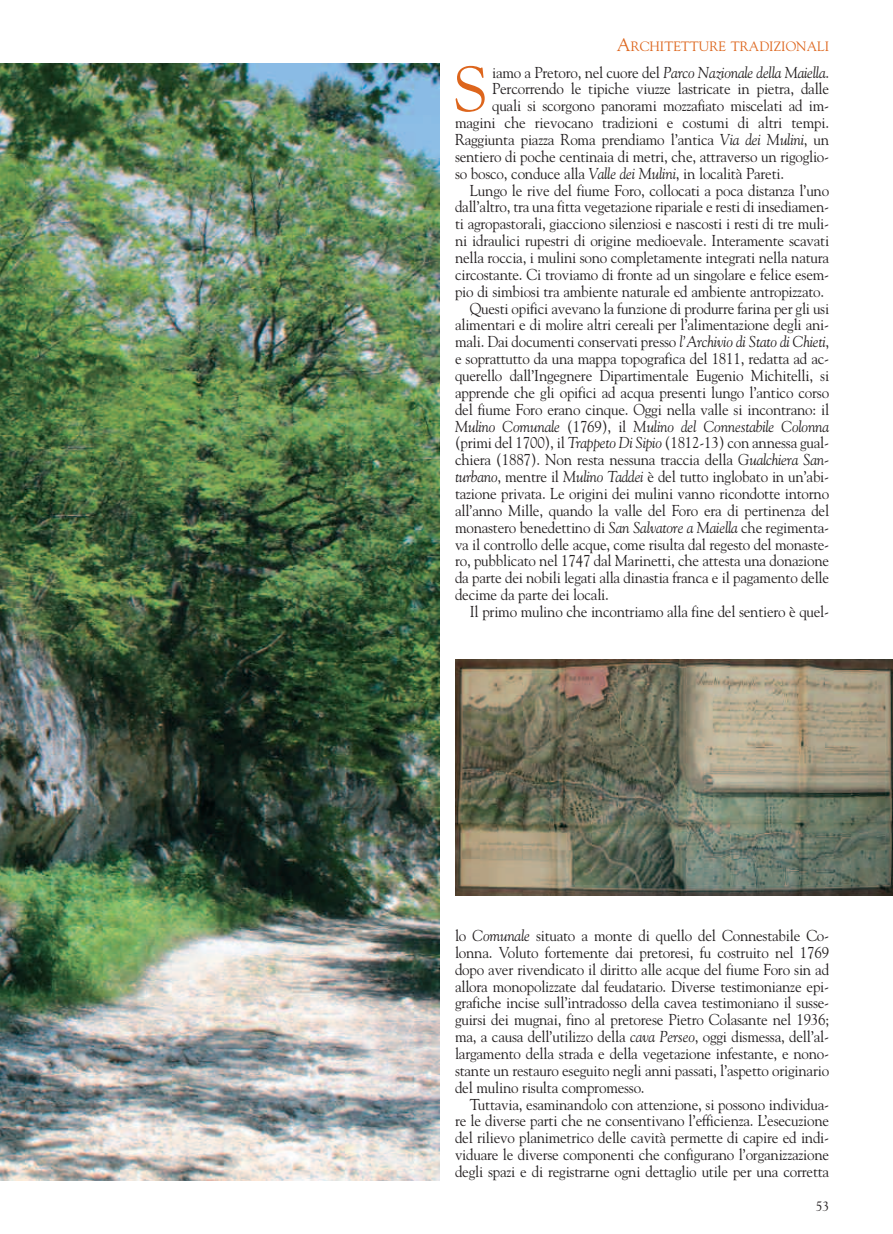
<style>
.page{position:relative;width:893px;height:1234px;background:#fff}
.page>*{position:absolute;margin:0;border:0;box-sizing:border-box;transform-origin:0 0}
.t1{font:63.6px "Goudy";color:#dd651c;scale:.95 1}
.t2{font:15.75px/16.8px "Goudy";letter-spacing:-.015em;color:#231f20;text-align:justify;scale:.95 1}
.t3{font:italic 15.75px "Goudy";letter-spacing:-.015em;color:#231f20;scale:.95 1}
.t4{font:13.5px "Goudy";color:#dd651c}
.t5{font:13.5px "Goudy";color:#231f20}
.s1{font-size:18px}
.s2{font-style:normal}
.s3{font-style:italic}
</style>
<div class="page">
<img style="left:0;top:64px;width:439px;height:1115px">
<img style="left:455px;top:659px;width:438px;height:236px">
<p class="t4" style="left:617px;top:38px;width:214px"><span class="s1">A</span>RCHITETTURE TRADIZIONALI</p>
<h1 class="t1" style="left:454px;top:52px;width:37px">S</h1>
<p class="t3" style="left:492px;top:63px;width:356px"><span class="s2">iamo a Pretoro, nel cuore del</span> Parco Nazionale della Maiella<span class="s2">.</span></p>
<p class="t2" style="left:492px;top:80px;width:356px">Percorrendo le tipiche viuzze lastricate in pietra, dalle</p>
<p class="t2" style="left:492px;top:97px;width:356px">quali si scorgono panorami mozzafiato miscelati ad im-</p>
<p class="t2" style="left:455px;top:114px;width:395px">magini che rievocano tradizioni e costumi di altri tempi.</p>
<p class="t2" style="left:455px;top:131px;width:395px">Raggiunta piazza Roma prendiamo l’antica <span class="s3">Via dei Mulini</span>, un</p>
<p class="t2" style="left:455px;top:148px;width:395px">sentiero di poche centinaia di metri, che, attraverso un rigoglio-</p>
<p class="t2" style="left:455px;top:165px;width:348px">so bosco, conduce alla <span class="s3">Valle dei Mulini</span>, in località Pareti.</p>
<p class="t2" style="left:470px;top:182px;width:380px">Lungo le rive del fiume Foro, collocati a poca distanza l’uno</p>
<p class="t2" style="left:455px;top:198px;width:395px">dall’altro, tra una fitta vegetazione ripariale e resti di insediamen-</p>
<p class="t2" style="left:455px;top:215px;width:395px">ti agropastorali, giacciono silenziosi e nascosti i resti di tre muli-</p>
<p class="t2" style="left:455px;top:232px;width:395px">ni idraulici rupestri di origine medioevale. Interamente scavati</p>
<p class="t2" style="left:455px;top:249px;width:395px">nella roccia, i mulini sono completamente integrati nella natura</p>
<p class="t2" style="left:455px;top:266px;width:395px">circostante. Ci troviamo di fronte ad un singolare e felice esem-</p>
<p class="t2" style="left:455px;top:283px;width:390px">pio di simbiosi tra ambiente naturale ed ambiente antropizzato.</p>
<p class="t2" style="left:470px;top:299px;width:380px">Questi opifici avevano la funzione di produrre farina per gli usi</p>
<p class="t2" style="left:455px;top:316px;width:395px">alimentari e di molire altri cereali per l’alimentazione degli ani-</p>
<p class="t2" style="left:455px;top:333px;width:395px">mali. Dai documenti conservati presso <span class="s3">l’Archivio di Stato di Chieti</span>,</p>
<p class="t2" style="left:455px;top:350px;width:395px">e soprattutto da una mappa topografica del 1811, redatta ad ac-</p>
<p class="t2" style="left:455px;top:367px;width:395px">querello dall’Ingegnere Dipartimentale Eugenio Michitelli, si</p>
<p class="t2" style="left:455px;top:384px;width:395px">apprende che gli opifici ad acqua presenti lungo l’antico corso</p>
<p class="t2" style="left:455px;top:401px;width:395px">del fiume Foro erano cinque. Oggi nella valle si incontrano: il</p>
<p class="t3" style="left:455px;top:417px;width:395px">Mulino Comunale <span class="s2">(1769), il</span> Mulino del Connestabile Colonna</p>
<p class="t2" style="left:455px;top:434px;width:395px">(primi del 1700), il <span class="s3">Trappeto Di Sipio</span> (1812-13) con annessa gual-</p>
<p class="t2" style="left:455px;top:451px;width:395px">chiera (1887). Non resta nessuna traccia della <span class="s3">Gualchiera San-</span></p>
<p class="t2" style="left:455px;top:468px;width:395px"><span class="s3">turbano</span>, mentre il <span class="s3">Mulino Taddei</span> è del tutto inglobato in un’abi-</p>
<p class="t2" style="left:455px;top:485px;width:395px">tazione privata. Le origini dei mulini vanno ricondotte intorno</p>
<p class="t2" style="left:455px;top:502px;width:395px">all’anno Mille, quando la valle del Foro era di pertinenza del</p>
<p class="t2" style="left:455px;top:518px;width:395px">monastero benedettino di <span class="s3">San Salvatore a Maiella</span> che regimenta-</p>
<p class="t2" style="left:455px;top:535px;width:395px">va il controllo delle acque, come risulta dal regesto del monaste-</p>
<p class="t2" style="left:455px;top:552px;width:395px">ro, pubblicato nel 1747 dal Marinetti, che attesta una donazione</p>
<p class="t2" style="left:455px;top:569px;width:395px">da parte dei nobili legati alla dinastia franca e il pagamento delle</p>
<p class="t2" style="left:455px;top:586px;width:164px">decime da parte dei locali.</p>
<p class="t2" style="left:470px;top:603px;width:380px">Il primo mulino che incontriamo alla fine del sentiero è quel-</p>
<p class="t2" style="left:455px;top:926px;width:395px">lo <span class="s3">Comunale</span> situato a monte di quello del Connestabile Co&shy;lonna. Voluto fortemente dai pretoresi, fu costruito nel 1769 dopo aver rivendicato il diritto alle acque del fiume Foro sin ad allora monopolizzate dal feudatario. Diverse testimonianze epi&shy;grafiche incise sull’intradosso della cavea testimoniano il susse&shy;guirsi dei mugnai, fino al pretorese Pietro Colasante nel 1936; ma, a causa dell’utilizzo della <span class="s3">cava Perseo</span>, oggi dismessa, dell’al&shy;largamento della strada e della vegetazione infestante, e nono&shy;stante un restauro eseguito negli anni passati, l’aspetto originario del mulino risulta compromesso.</p>
<p class="t2" style="left:455px;top:1095px;width:395px;text-indent:15px">Tuttavia, esaminandolo con attenzione, si possono individua&shy;re le diverse parti che ne consentivano l’efficienza. L’esecuzione del rilievo planimetrico delle cavità permette di capire ed indi&shy;viduare le diverse componenti che configurano l’organizzazione degli spazi e di registrarne ogni dettaglio utile per una corretta</p>
<p class="t5" style="left:816px;top:1197px;width:15px">53</p>
</div>
